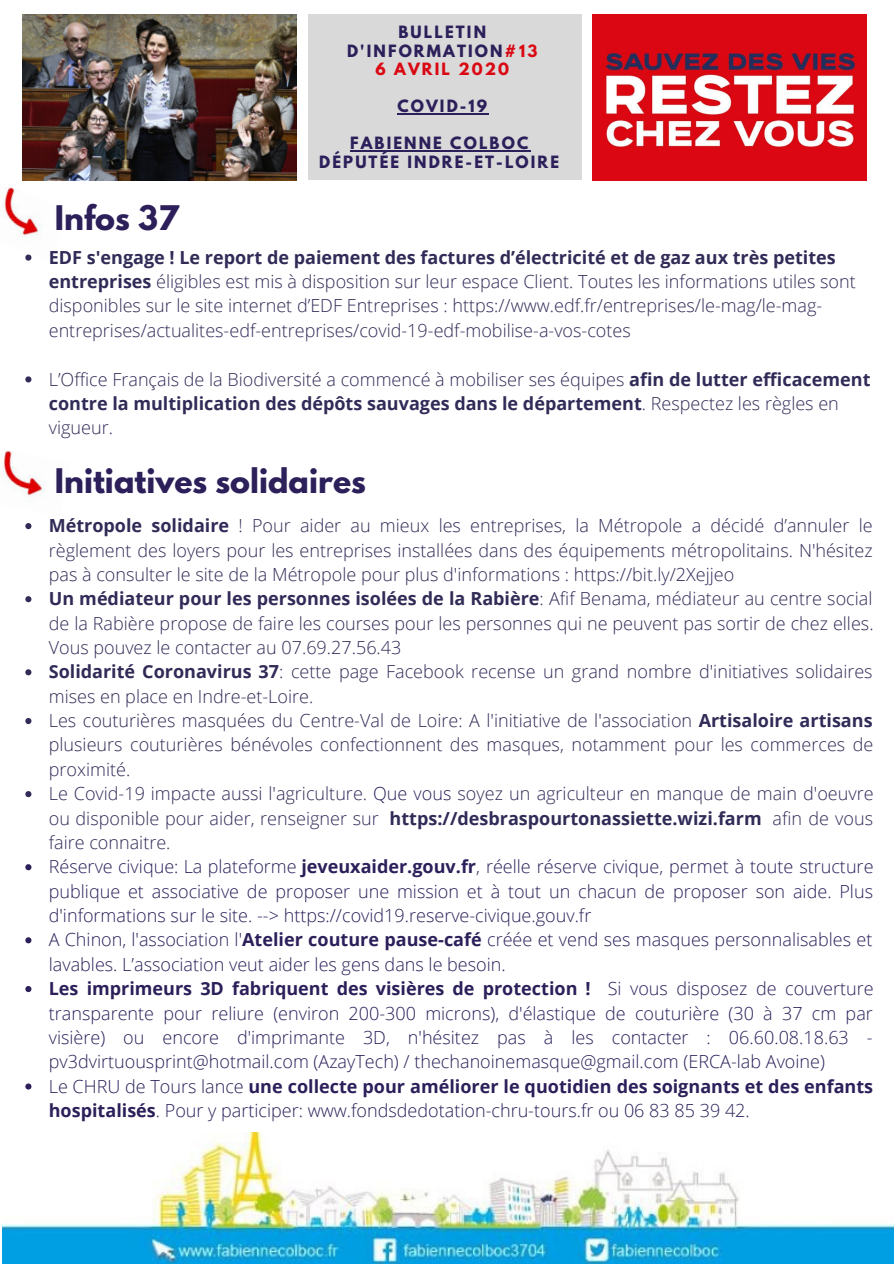
<style>
.page{position:relative;width:894px;height:1264px;background:#fff}
.page>*{position:absolute;margin:0;border:0;box-sizing:border-box;transform-origin:0 0}
.t1{font:700 30px "League Spartan";color:#2c1f5a}
.t2{font:300 18px/24.3px "Open Sans";color:#302b57}
.t3{font:700 15px/18.6px "League Spartan";letter-spacing:.14em;color:#2c1f5a;text-align:center}
.s1{color:#da0813}
.s2{font-weight:700}
.s3{color:#2c1f5a}
.s4{font-weight:700;color:#2c1f5a}
</style>
<div class="page">
<img style="left:23px;top:15px;width:273px;height:165px">
<div style="left:308px;top:15px;width:273px;height:165px;background:#d9d9d9"></div>
<img style="left:592px;top:15px;width:274px;height:165px">
<img style="left:2px;top:187px;width:39px;height:72px">
<img style="left:2px;top:450px;width:43px;height:46px">
<svg style="left:25px;top:254px;width:6px;height:7px"></svg>
<svg style="left:25px;top:376px;width:6px;height:6px"></svg>
<svg style="left:25px;top:523px;width:6px;height:6px"></svg>
<svg style="left:25px;top:596px;width:6px;height:6px"></svg>
<svg style="left:25px;top:669px;width:6px;height:6px"></svg>
<svg style="left:25px;top:718px;width:6px;height:6px"></svg>
<svg style="left:25px;top:791px;width:6px;height:6px"></svg>
<svg style="left:25px;top:864px;width:6px;height:6px"></svg>
<svg style="left:25px;top:937px;width:6px;height:6px"></svg>
<svg style="left:25px;top:986px;width:6px;height:6px"></svg>
<svg style="left:25px;top:1083px;width:6px;height:6px"></svg>
<img style="left:2px;top:1132px;width:891px;height:131px">
<hr style="left:397px;top:113px;width:92px;height:1px;background:#2c1f5a">
<hr style="left:350px;top:150px;width:180px;height:2px;background:#2c1f5a">
<p class="t3" style="left:347px;top:25px;width:192px">BULLETIN<br>D'INFORMATION<span class="s1">#13<br>6 AVRIL 2020</span></p>
<p class="t3" style="left:397px;top:99px;width:91px">COVID-19</p>
<p class="t3" style="left:319px;top:136px;width:241px">FABIENNE COLBOC<br>DÉPUTÉE INDRE-ET-LOIRE</p>
<h1 class="t1" style="left:55px;top:203px;width:125px">Infos 37</h1>
<p class="t2" style="left:49px;top:244px;width:808px"><span class="s2">EDF s'engage ! Le report de paiement des factures d’électricité et de gaz aux très petites entreprises</span> éligibles est mis à disposition sur leur espace Client. Toutes les informations utiles sont disponibles sur le site internet d’EDF Entreprises : https://www.edf.fr/entreprises/le-mag/le-mag&shy;entreprises/actualites-edf-entreprises/covid-19-edf-mobilise-a-vos-cotes</p>
<p class="t2" style="left:49px;top:366px;width:823px">L’Office Français de la Biodiversité a commencé à mobiliser ses équipes <span class="s2">afin de lutter efficacement contre la multiplication des dépôts sauvages dans le département</span>. Respectez les règles en vigueur.</p>
<h1 class="t1" style="left:55px;top:466px;width:312px">Initiatives solidaires</h1>
<p class="t2" style="left:49px;top:513px;width:826px"><span class="s2">Métropole solidaire</span> ! Pour aider au mieux les entreprises, la Métropole a décidé d’annuler le règlement des loyers pour les entreprises installées dans des équipements métropolitains. N'hésitez pas à consulter le site de la Métropole pour plus d'informations : https://bit.ly/2Xejjeo<br><span class="s2">Un médiateur pour les personnes isolées de la Rabière</span>: Afif Benama, médiateur au centre social de la Rabière propose de faire les courses pour les personnes qui ne peuvent pas sortir de chez elles.<br>Vous pouvez le contacter au 07.69.27.56.43<br><span class="s2">Solidarité Coronavirus 37</span>: cette page Facebook recense un grand nombre d'initiatives solidaires mises en place en Indre-et-Loire.<br>Les couturières masquées du Centre-Val de Loire: A l'initiative de l'association <span class="s2">Artisaloire artisans </span>plusieurs couturières bénévoles confectionnent des masques, notamment pour les commerces de proximité.<br>Le Covid-19 impacte aussi l'agriculture. <span class="s3">Que vous</span> soyez un agriculteur en manque de main d'oeuvre ou disponible pour aider, renseigner sur <span class="s2">https://desbraspourtonassiette.wizi.farm</span> afin de vous faire connaitre.<br><span class="s3">Réserve civique: La plateforme</span> <span class="s4">jeveuxaider.gouv.fr</span><span class="s3">, réelle réserve civique, permet à toute structure publique et associative de proposer une mission et à tout un chacun de proposer son aide. Plus d'informations sur le site. --&gt; https://covid19.reserve-civique.gouv.fr<br>A Chinon, l'association l'</span><span class="s4">Atelier couture pause-café</span> <span class="s3">créée et vend ses masques personnalisables et lavables. L’association veut aider les gens dans le besoin.<br></span><span class="s4">Les imprimeurs 3D fabriquent des visières de protection !</span> <span class="s3">Si vous disposez de couverture transparente pour reliure (environ 200-300 microns), d'élastique de couturière (30 à 37 cm par visière) ou encore d'imprimante 3D, n'hésitez pas à les contacter : 06.60.08.18.63 - pv3dvirtuousprint@hotmail.com (AzayTech) / thechanoinemasque@gmail.com (ERCA-lab Avoine)<br>Le CHRU de Tours lance</span> <span class="s4">une collecte pour améliorer le quotidien des soignants et des enfants hospitalisés</span><span class="s3">. Pour y participer: www.fondsdedotation-chru-tours.fr ou 06 83 85 39 42.</span></p>
</div>
